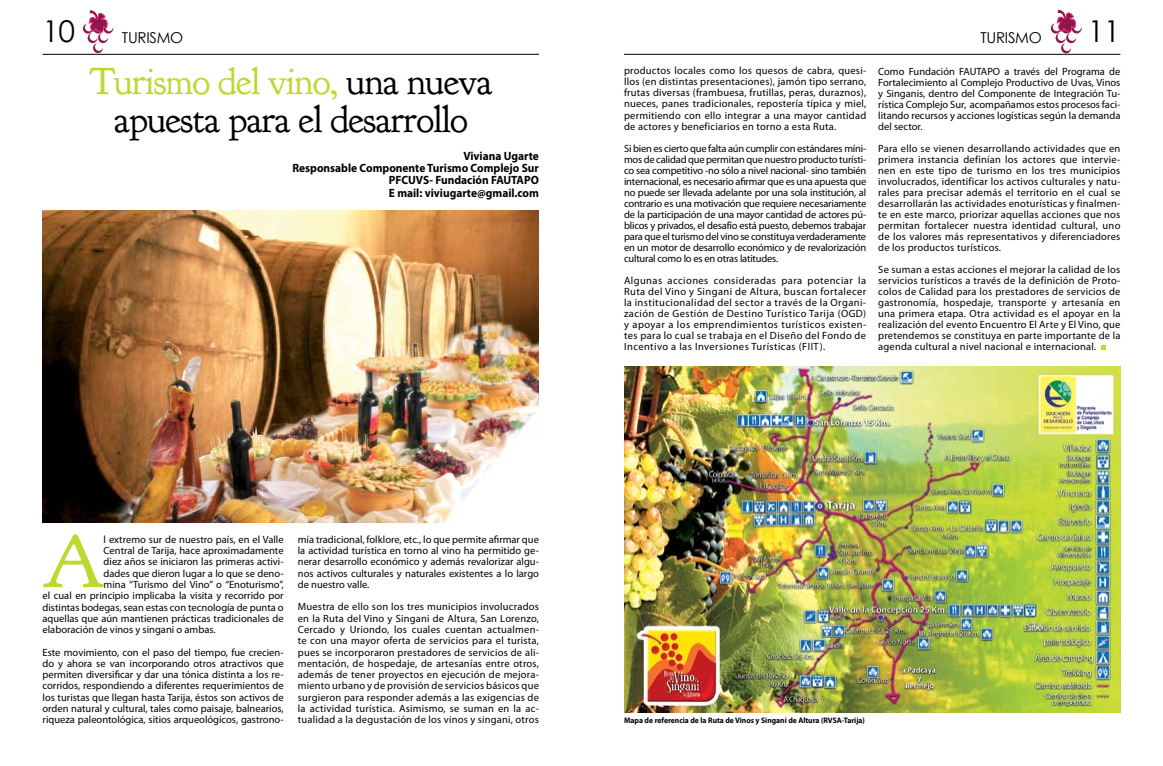
<style>
.page{position:relative;width:1163px;height:766px;background:#fff}
.page>*{position:absolute;margin:0;border:0;box-sizing:border-box;transform-origin:0 0}
.t1{font:74.4px "Goudy Bookletter 1911";color:#bfd730}
.t2{font:38px/37.6px "Goudy Bookletter 1911";letter-spacing:-.02em;color:#000;text-align:center}
.t3{font:30px "Century Gothic";color:#000}
.t4{font:15px "Century Gothic";letter-spacing:-.02em;color:#000}
.t5{font:700 12px/12.4px "Myriad Pro";color:#000;text-align:right;scale:.95 1}
.t6{font:10.5px/11px "Myriad Pro";color:#000;text-align:justify}
.t7{font:700 8px "Myriad Pro";color:#000;scale:.95 1}
.s1{color:#bfd730}
</style>
<div class="page">
<img style="left:43px;top:210px;width:496px;height:313px">
<img style="left:624px;top:367px;width:496px;height:345px">
<hr style="left:624px;top:54px;width:496px;height:1px;background:#000">
<hr style="left:43px;top:54px;width:496px;height:1px;background:#000">
<svg style="left:83px;top:10px;width:30px;height:43px"></svg>
<svg style="left:1050px;top:9px;width:31px;height:44px"></svg>
<svg style="left:1101px;top:345px;width:4px;height:4px"></svg>
<h3 class="t3" style="left:43px;top:12px;width:34px">10</h3>
<h3 class="t4" style="left:122px;top:28px;width:63px">TURISMO</h3>
<h3 class="t4" style="left:980px;top:28px;width:63px">TURISMO</h3>
<h3 class="t3" style="left:1087px;top:12px;width:34px">11</h3>
<p class="t6" style="left:624px;top:66px;width:244px">productos locales como los quesos de cabra, quesi&shy;llos (en distintas presentaciones), jamón tipo serrano, frutas diversas (frambuesa, frutillas, peras, duraznos), nueces, panes tradicionales, repostería típica y miel, permitiendo con ello integrar a una mayor cantidad de actores y beneficiarios en torno a esta Ruta.</p>
<p class="t6" style="left:624px;top:143px;width:244px">Si bien es cierto que falta aún cumplir con estándares míni&shy;mos de calidad que permitan que nuestro producto turísti&shy;co sea competitivo -no sólo a nivel nacional- sino también internacional, es necesario afirmar que es una apuesta que no puede ser llevada adelante por una sola institución, al contrario es una motivación que requiere necesariamente de la participación de una mayor cantidad de actores pú&shy;blicos y privados, el desafío está puesto, debemos trabajar para que el turismo del vino se constituya verdaderamente en un motor de desarrollo económico y de revalorización cultural como lo es en otras latitudes.</p>
<p class="t6" style="left:624px;top:275px;width:244px">Algunas acciones consideradas para potenciar la Ruta del Vino y Singani de Altura, buscan fortalecer la institucionalidad del sector a través de la Organi&shy;zación de Gestión de Destino Turístico Tarija (OGD) y apoyar a los emprendimientos turísticos existen&shy;tes para lo cual se trabaja en el Diseño del Fondo de Incentivo a las Inversiones Turísticas (FIIT).</p>
<h2 class="t2" style="left:89px;top:63px;width:405px"><span class="s1">Turismo del vino,</span> una nueva apuesta para el desarrollo</h2>
<p class="t6" style="left:878px;top:66px;width:244px">Como Fundación FAUTAPO a través del Programa de Fortalecimiento al Complejo Productivo de Uvas, Vinos y Singanis, dentro del Componente de Integración Tu&shy;rística Complejo Sur, acompañamos estos procesos faci&shy;litando recursos y acciones logísticas según la demanda del sector.</p>
<p class="t6" style="left:878px;top:143px;width:244px">Para ello se vienen desarrollando actividades que en primera instancia definían los actores que intervie&shy;nen en este tipo de turismo en los tres municipios involucrados, identificar los activos culturales y natu&shy;rales para precisar además el territorio en el cual se desarrollarán las actividades enoturísticas y finalmen&shy;te en este marco, priorizar aquellas acciones que nos permitan fortalecer nuestra identidad cultural, uno de los valores más representativos y diferenciadores de los productos turísticos.</p>
<p class="t6" style="left:878px;top:264px;width:244px">Se suman a estas acciones el mejorar la calidad de los servicios turísticos a través de la definición de Proto&shy;colos de Calidad para los prestadores de servicios de gastronomía, hospedaje, transporte y artesanía en una primera etapa. Otra actividad es el apoyar en la realización del evento Encuentro El Arte y El Vino, que pretendemos se constituya en parte importante de la agenda cultural a nivel nacional e internacional.</p>
<p class="t5" style="left:292px;top:149px;width:261px">Viviana Ugarte<br>Responsable Componente Turismo Complejo Sur<br>PFCUVS- Fundación FAUTAPO<br>E mail: viviugarte@gmail.com</p>
<h1 class="t1" style="left:43px;top:515px;width:62px">A</h1>
<p class="t6" style="left:104px;top:534px;width:181px">l extremo sur de nuestro país, en el Valle</p>
<p class="t6" style="left:104px;top:545px;width:181px">Central de Tarija, hace aproximadamente</p>
<p class="t6" style="left:104px;top:556px;width:181px">diez años se iniciaron las primeras activi-</p>
<p class="t6" style="left:104px;top:567px;width:181px">dades que dieron lugar a lo que se deno-</p>
<p class="t6" style="left:104px;top:579px;width:181px">mina “Turismo del Vino” o “Enoturismo”,</p>
<p class="t6" style="left:43px;top:590px;width:242px">el cual en principio implicaba la visita y recorrido por</p>
<p class="t6" style="left:43px;top:601px;width:242px">distintas bodegas, sean estas con tecnología de punta o</p>
<p class="t6" style="left:43px;top:612px;width:242px">aquellas que aún mantienen prácticas tradicionales de</p>
<p class="t6" style="left:43px;top:624px;width:174px">elaboración de vinos y singani o ambas.</p>
<p class="t6" style="left:43px;top:646px;width:242px;line-height:11.3px">Este movimiento, con el paso del tiempo, fue crecien&shy;do y ahora se van incorporando otros atractivos que permiten diversificar y dar una tónica distinta a los re&shy;corridos, respondiendo a diferentes requerimientos de los turistas que llegan hasta Tarija, éstos son activos de orden natural y cultural, tales como paisaje, balnearios, riqueza paleontológica, sitios arqueológicos, gastrono-</p>
<p class="t6" style="left:298px;top:533px;width:242px;line-height:11.3px">mía tradicional, folklore, etc., lo que permite afirmar que la actividad turística en torno al vino ha permitido ge&shy;nerar desarrollo económico y además revalorizar algu&shy;nos activos culturales y naturales existentes a lo largo de nuestro valle.</p>
<p class="t6" style="left:298px;top:601px;width:242px;line-height:11.3px">Muestra de ello son los tres municipios involucrados en la Ruta del Vino y Singani de Altura, San Lorenzo, Cercado y Uriondo, los cuales cuentan actualmen&shy;te con una mayor oferta de servicios para el turista, pues se incorporaron prestadores de servicios de ali&shy;mentación, de hospedaje, de artesanías entre otros, además de tener proyectos en ejecución de mejora&shy;miento urbano y de provisión de servicios básicos que surgieron para responder además a las exigencias de la actividad turística. Asimismo, se suman en la ac&shy;tualidad a la degustación de los vinos y singani, otros</p>
<p class="t7" style="left:624px;top:716px;width:255px">Mapa de referencia de la Ruta de Vinos y Singani de Altura (RVSA-Tarija)</p>
</div>
